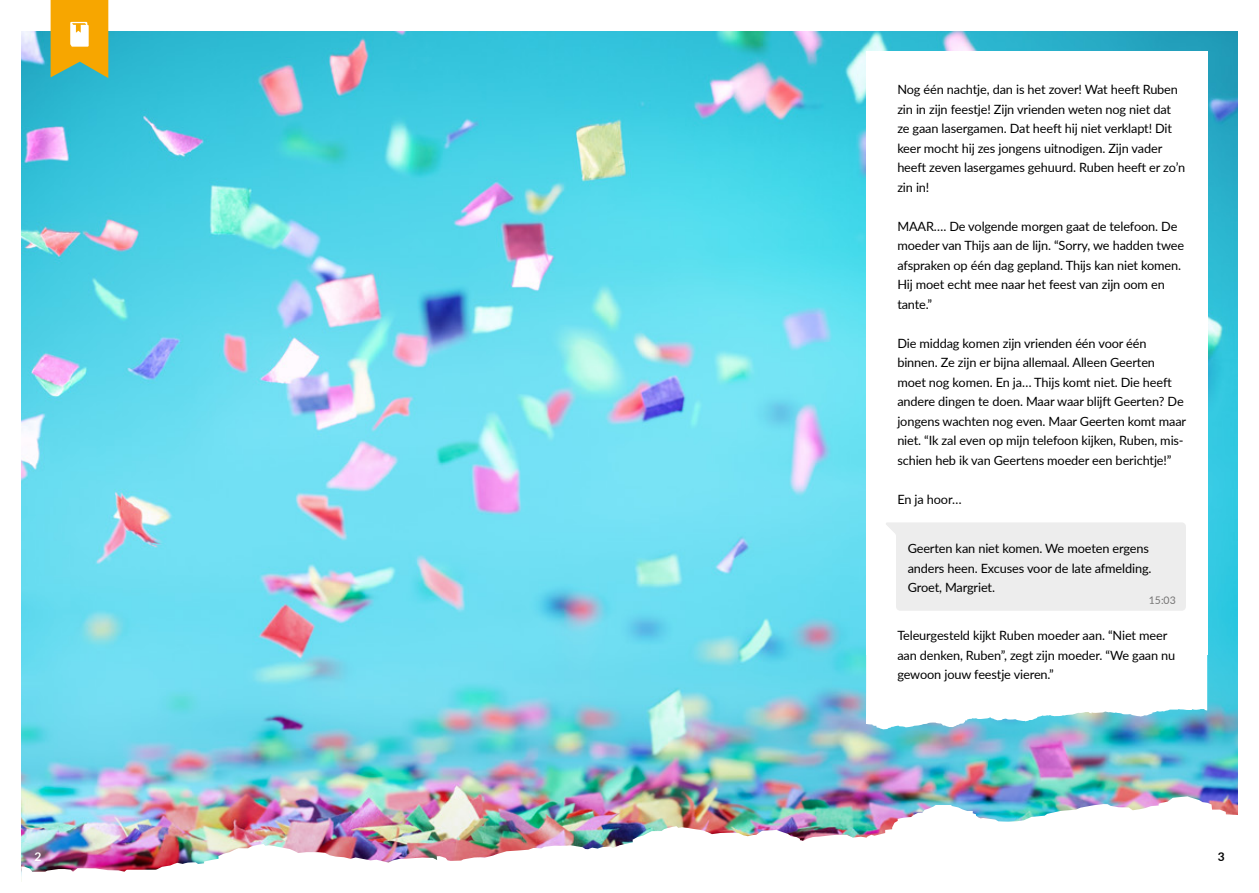
<style>
.page{position:relative;width:1259px;height:893px;background:#fff}
.page>*{position:absolute;margin:0;border:0;box-sizing:border-box;transform-origin:0 0}
.t1{font:12.75px/19.5px "Lato";letter-spacing:-.01em;color:#000}
.t2{font:700 12px "Lato";color:#fff}
.t3{font:700 12px "Lato";color:#000}
.t4{font:10.5px "Lato";color:#757474}
</style>
<div class="page">
<img style="left:21px;top:31px;width:1216px;height:765px">
<div style="left:866px;top:51px;width:341px;height:604px;background:#fff"></div>
<img style="left:21px;top:796px;width:1217px;height:86px">
<svg style="left:51px;top:0;width:57px;height:78px"></svg>
<svg style="left:866px;top:655px;width:341px;height:74px"></svg>
<div style="left:886px;top:522px;width:300px;height:89px;background:#ededed"></div>
<p class="t1" style="left:897px;top:79px;width:289px">Nog één nachtje, dan is het zover! Wat heeft Ruben zin in zijn feestje! Zijn vrienden weten nog niet dat ze gaan lasergamen. Dat heeft hij niet verklapt! Dit keer mocht hij zes jongens uitnodigen. Zijn vader heeft zeven lasergames gehuurd. Ruben heeft er zo’n zin in!</p>
<p class="t1" style="left:897px;top:216px;width:288px">MAAR…. De volgende morgen gaat de telefoon. De moeder van Thijs aan de lijn. “Sorry, we hadden twee afspraken op één dag gepland. Thijs kan niet komen.<br>Hij moet echt mee naar het feest van zijn oom en tante.”</p>
<p class="t1" style="left:897px;top:333px;width:290px">Die middag komen zijn vrienden één voor één binnen. Ze zijn er bijna allemaal. Alleen Geerten moet nog komen. En ja… Thijs komt niet. Die heeft andere dingen te doen. Maar waar blijft Geerten? De jongens wachten nog even. Maar Geerten komt maar niet. “Ik zal even op mijn telefoon kijken, Ruben, mis&shy;schien heb ik van Geertens moeder een berichtje!”</p>
<p class="t1" style="left:897px;top:489px;width:66px">En ja hoor…</p>
<p class="t1" style="left:907px;top:538px;width:245px">Geerten kan niet komen. We moeten ergens anders heen. Excuses voor de late afmelding.<br>Groet, Margriet.</p>
<p class="t4" style="left:1148px;top:592px;width:28px">15:03</p>
<p class="t1" style="left:897px;top:625px;width:279px">Teleurgesteld kijkt Ruben moeder aan. “Niet meer aan denken, Ruben”, zegt zijn moeder. “We gaan nu gewoon jouw feestje vieren.”</p>
<p class="t2" style="left:34px;top:848px;width:8px">2</p>
<p class="t3" style="left:1217px;top:848px;width:8px">3</p>
</div>
